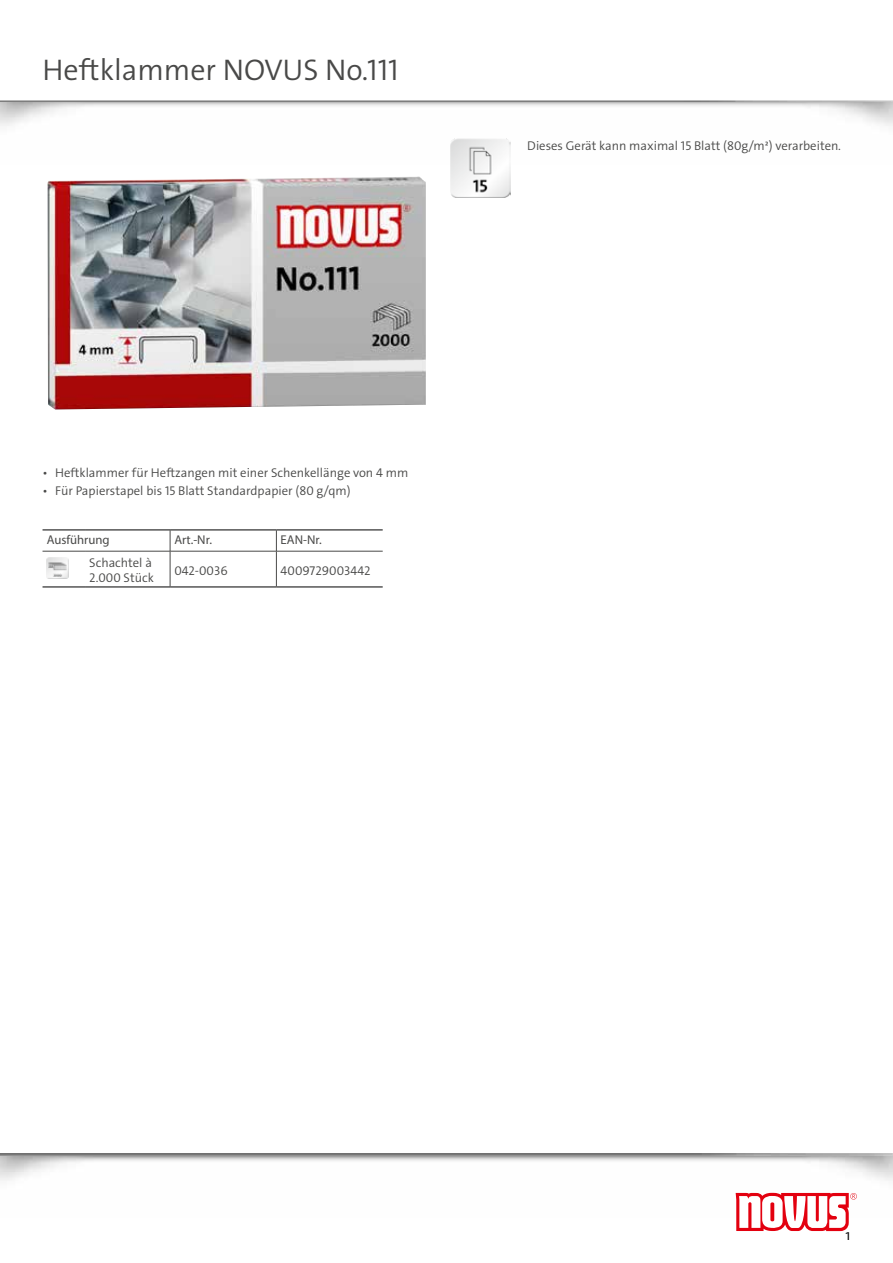
<style>
.page{position:relative;width:893px;height:1263px;background:#fff}
.page>*{position:absolute;margin:0;border:0;box-sizing:border-box;transform-origin:0 0}
.t1{font:300 30px "The Sans Os F";color:#494948}
.t2{font:300 15px "The Sans Os F";color:#000}
.t3{font:300 12.75px/15.3px "The Sans Os F";color:#494948}
.t4{font:12.75px "Myriad Pro";color:#494948}
</style>
<div class="page">
<svg style="left:736px;top:1193px;width:121px;height:38px"></svg>
<img style="left:47px;top:176px;width:379px;height:233px">
<hr style="left:43px;top:529px;width:42px;height:1px;background:#000">
<hr style="left:85px;top:529px;width:85px;height:1px;background:#000">
<hr style="left:170px;top:529px;width:106px;height:1px;background:#000">
<hr style="left:276px;top:529px;width:107px;height:1px;background:#000">
<hr style="left:43px;top:587px;width:42px;height:1px;background:#000">
<hr style="left:85px;top:587px;width:85px;height:1px;background:#000">
<hr style="left:170px;top:587px;width:106px;height:1px;background:#000">
<hr style="left:276px;top:587px;width:107px;height:1px;background:#000">
<svg style="left:170px;top:530px;width:1px;height:21px"></svg>
<svg style="left:276px;top:530px;width:1px;height:21px"></svg>
<hr style="left:43px;top:551px;width:42px;height:1px;background:#494948">
<hr style="left:85px;top:551px;width:85px;height:1px;background:#494948">
<hr style="left:170px;top:551px;width:106px;height:1px;background:#494948">
<hr style="left:170px;top:551px;width:1px;height:36px;background:#494948">
<hr style="left:276px;top:551px;width:107px;height:1px;background:#494948">
<hr style="left:276px;top:551px;width:1px;height:36px;background:#494948">
<img style="left:47px;top:557px;width:21px;height:21px">
<img style="left:451px;top:138px;width:59px;height:60px">
<h1 class="t1" style="left:43px;top:50px;width:358px">Heftklammer NOVUS No.111</h1>
<p class="t3" style="left:527px;top:138px;width:315px">Dieses Gerät kann maximal 15 Blatt (80g/m²) verarbeiten.</p>
<p class="t3" style="left:43px;top:465px;width:367px">• Heftklammer für Heftzangen mit einer Schenkellänge von 4 mm</p>
<p class="t3" style="left:43px;top:484px;width:310px">• Für Papierstapel bis 15 Blatt Standardpapier (80 g/qm)</p>
<p class="t4" style="left:47px;top:532px;width:64px">Ausführung</p>
<p class="t4" style="left:174px;top:532px;width:39px">Art.-Nr.</p>
<p class="t4" style="left:281px;top:532px;width:43px">EAN-Nr.</p>
<p class="t3" style="left:89px;top:555px;width:66px">Schachtel à<br>2.000 Stück</p>
<p class="t3" style="left:174px;top:563px;width:55px">042-0036</p>
<p class="t3" style="left:281px;top:563px;width:91px">4009729003442</p>
<p class="t2" style="left:845px;top:1225px;width:7px">1</p>
</div>
